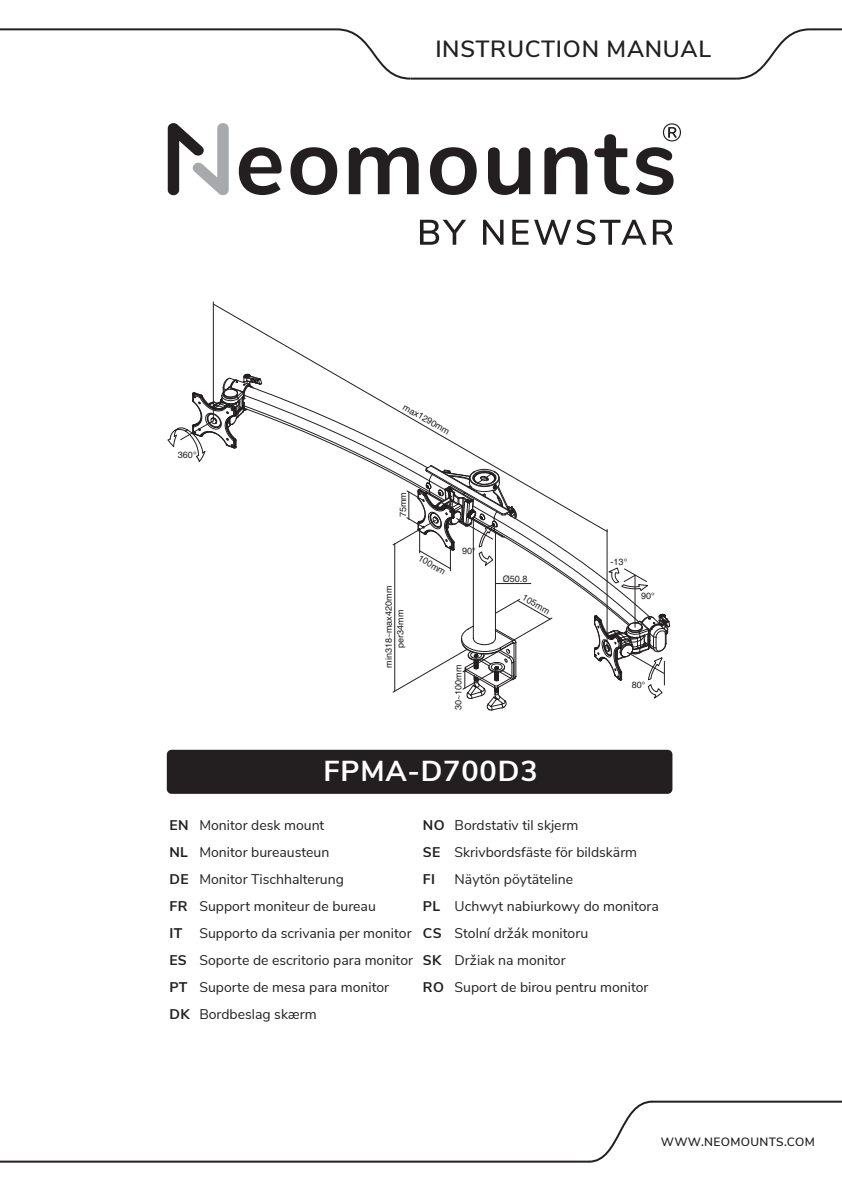
<style>
.page{position:relative;width:842px;height:1191px;background:#fff}
.page>*{position:absolute;margin:0;border:0;box-sizing:border-box;transform-origin:0 0}
.t1{font:700 28.8px "Nunito Sans";letter-spacing:.03em;color:#fff}
.t2{font:600 23.4px "Nunito Sans";letter-spacing:.03em;color:#231f20}
.t3{font:14px/27px "Nunito Sans";color:#231f20}
.t4{font:700 14px/27px "Nunito Sans";letter-spacing:.03em;color:#231f20}
.t5{font:600 12px "Nunito Sans";letter-spacing:.03em;color:#231f20}
.t6{font:9px/11.6px "Helvetica";color:#231f20;text-align:center}
</style>
<div class="page">
<hr style="left:0;top:1160px;width:590px;height:2px;background:#231f20">
<hr style="left:652px;top:1100px;width:190px;height:2px;background:#231f20">
<svg style="left:587px;top:1100px;width:67px;height:63px"></svg>
<hr style="left:0;top:28px;width:337px;height:2px;background:#231f20">
<hr style="left:810px;top:28px;width:32px;height:2px;background:#231f20">
<hr style="left:410px;top:78px;width:326px;height:2px;background:#231f20">
<svg style="left:734px;top:28px;width:78px;height:52px"></svg>
<svg style="left:335px;top:28px;width:77px;height:52px"></svg>
<svg style="left:636px;top:147px;width:38px;height:48px"></svg>
<svg style="left:663px;top:123px;width:18px;height:18px"></svg>
<svg style="left:168px;top:123px;width:61px;height:72px"></svg>
<svg style="left:349px;top:147px;width:70px;height:47px"></svg>
<svg style="left:290px;top:147px;width:47px;height:48px"></svg>
<svg style="left:430px;top:147px;width:47px;height:48px"></svg>
<svg style="left:594px;top:134px;width:36px;height:61px"></svg>
<svg style="left:544px;top:147px;width:43px;height:47px"></svg>
<svg style="left:488px;top:147px;width:42px;height:48px"></svg>
<svg style="left:239px;top:147px;width:43px;height:48px"></svg>
<svg style="left:420px;top:219px;width:253px;height:26px"></svg>
<div style="left:168px;top:750px;width:504px;height:43px;background:#231f20;border-radius:4px"></div>
<div style="left:167px;top:750px;width:505px;height:44px;border:1px solid #231f20;border-radius:4px"></div>
<hr style="left:213px;top:302px;width:1px;height:119px;background:#231f20">
<svg style="left:167px;top:374px;width:503px;height:336px"></svg>
<h2 class="t2" style="left:435px;top:32px;width:277px">INSTRUCTION MANUAL</h2>
<p class="t6" style="left:178px;top:449px;width:20px">360°</p>
<p class="t6" style="left:407px;top:401px;width:54px;rotate:30deg">max1290mm</p>
<p class="t6" style="left:397px;top:517px;width:27px;rotate:-90deg">75mm</p>
<p class="t6" style="left:383px;top:668px;width:83px;rotate:-90deg">min318~max420mm per34mm</p>
<p class="t6" style="left:422px;top:552px;width:32px;rotate:30deg">100mm</p>
<p class="t6" style="left:462px;top:545px;width:15px">90°</p>
<p class="t6" style="left:453px;top:710px;width:47px;rotate:-90deg">30~100mm</p>
<p class="t6" style="left:503px;top:573px;width:26px">Ø50.8</p>
<p class="t6" style="left:526px;top:592px;width:32px;rotate:30deg">105mm</p>
<h1 class="t1" style="left:323px;top:750px;width:216px">FPMA-D700D3</h1>
<p class="t6" style="left:611px;top:556px;width:18px">-13°</p>
<p class="t6" style="left:641px;top:590px;width:15px">90°</p>
<p class="t6" style="left:632px;top:679px;width:15px">80°</p>
<p class="t4" style="left:169px;top:810px;width:22px">EN<br>NL<br>DE<br>FR<br>IT<br>ES<br>PT<br>DK</p>
<p class="t4" style="left:423px;top:810px;width:23px">NO<br>SE<br>FI<br>PL<br>CS<br>SK<br>RO</p>
<p class="t3" style="left:199px;top:810px;width:215px">Monitor desk mount<br>Monitor bureausteun<br>Monitor Tischhalterung<br>Support moniteur de bureau<br>Supporto da scrivania per monitor<br>Soporte de escritorio para monitor<br>Suporte de mesa para monitor<br>Bordbeslag skærm</p>
<p class="t3" style="left:455px;top:810px;width:206px">Bordstativ til skjerm<br>Skrivbordsfäste för bildskärm<br>Näytön pöytäteline<br>Uchwyt nabiurkowy do monitora<br>Stolní držák monitoru<br>Držiak na monitor<br>Suport de birou pentru monitor</p>
<p class="t5" style="left:661px;top:1133px;width:156px">WWW.NEOMOUNTS.COM</p>
</div>
